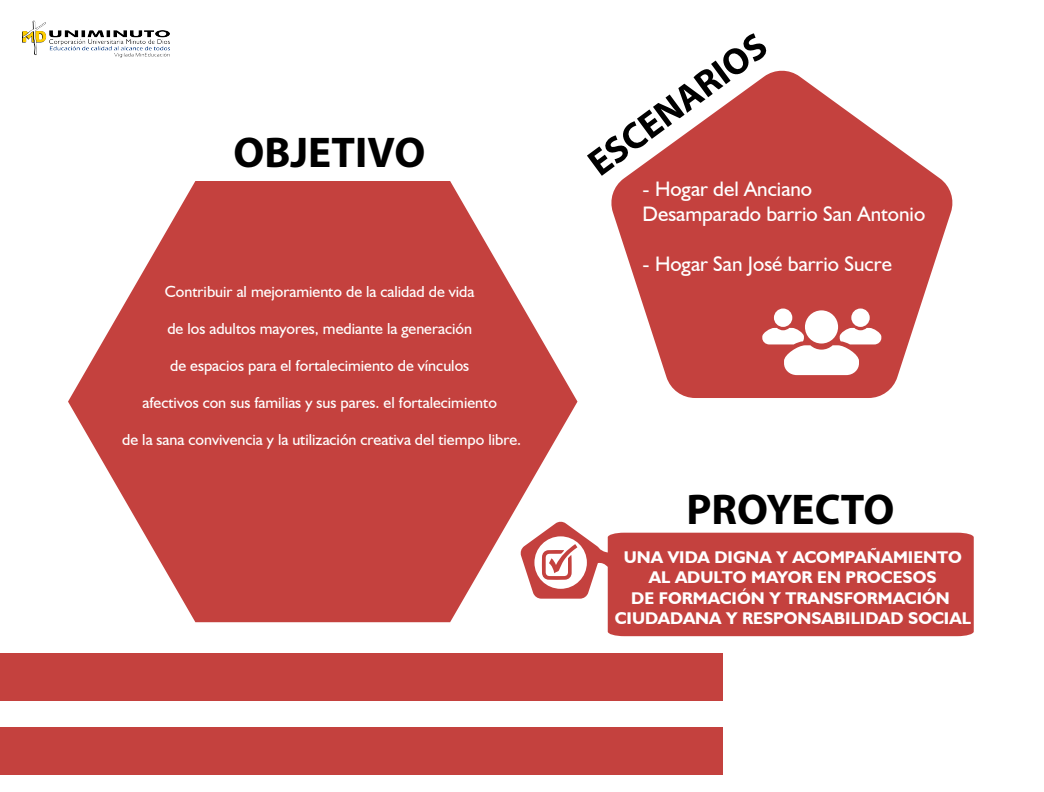
<style>
.page{position:relative;width:1044px;height:792px;background:#fff}
.page>*{position:absolute;margin:0;border:0;box-sizing:border-box;transform-origin:0 0}
.t1{font:700 43.2px "Myriad Pro";color:#000}
.t2{font:700 37.3px "Myriad Pro";color:#000}
.t3{font:21px/25.2px "Humanist 521 BT";color:#fff}
.t4{font:700 17px/20.4px "Humanist 521 BT";color:#fff;text-align:center}
.t5{font:16px "Humanist 521 BT";color:#fff}
</style>
<div class="page">
<div style="left:0;top:727px;width:723px;height:47px;background:#c4413e"></div>
<div style="left:0;top:654px;width:723px;height:47px;background:#c4413e"></div>
<svg style="left:611px;top:70px;width:342px;height:328px;fill:#c4413e"></svg>
<svg style="left:68px;top:181px;width:509px;height:441px;fill:#c4413e"></svg>
<div style="left:608px;top:533px;width:366px;height:103px;background:#c4413e"></div>
<svg style="left:520px;top:521px;width:97px;height:78px"></svg>
<img style="left:23px;top:20px;width:146px;height:37px">
<div style="left:805px;top:310px;width:33px;height:34px;background:#fff;border-radius:50%"></div>
<div style="left:851px;top:309px;width:19px;height:18px;background:#fff;border-radius:50%"></div>
<div style="left:774px;top:309px;width:18px;height:18px;background:#fff;border-radius:50%"></div>
<svg style="left:762px;top:328px;width:119px;height:47px"></svg>
<h1 class="t1" style="left:233px;top:125px;width:194px">OBJETIVO</h1>
<p class="t5" style="left:165px;top:282px;width:311px">Contribuir al mejoramiento de la calidad de vida</p>
<p class="t5" style="left:167px;top:319px;width:306px">de los adultos mayores, mediante la generación</p>
<p class="t5" style="left:170px;top:356px;width:301px">de espacios para el fortalecimiento de vínculos</p>
<p class="t5" style="left:142px;top:393px;width:356px">afectivos con sus familias y sus pares. el fortalecimiento</p>
<p class="t5" style="left:122px;top:430px;width:401px">de la sana convivencia y la utilización creativa del tiempo libre.</p>
<h2 class="t2" style="left:578px;top:147px;width:213px;rotate:-36deg">ESCENARIOS</h2>
<h3 class="t3" style="left:643px;top:175px;width:284px">- Hogar del Anciano<br>Desamparado barrio San Antonio</h3>
<h3 class="t3" style="left:643px;top:251px;width:251px">- Hogar San José barrio Sucre</h3>
<h1 class="t1" style="left:687px;top:481px;width:209px">PROYECTO</h1>
<p class="t4" style="left:615px;top:547px;width:358px">UNA VIDA DIGNA Y ACOMPAÑAMIENTO<br>AL ADULTO MAYOR EN PROCESOS<br>DE FORMACIÓN Y TRANSFORMACIÓN<br>CIUDADANA Y RESPONSABILIDAD SOCIAL</p>
</div>
